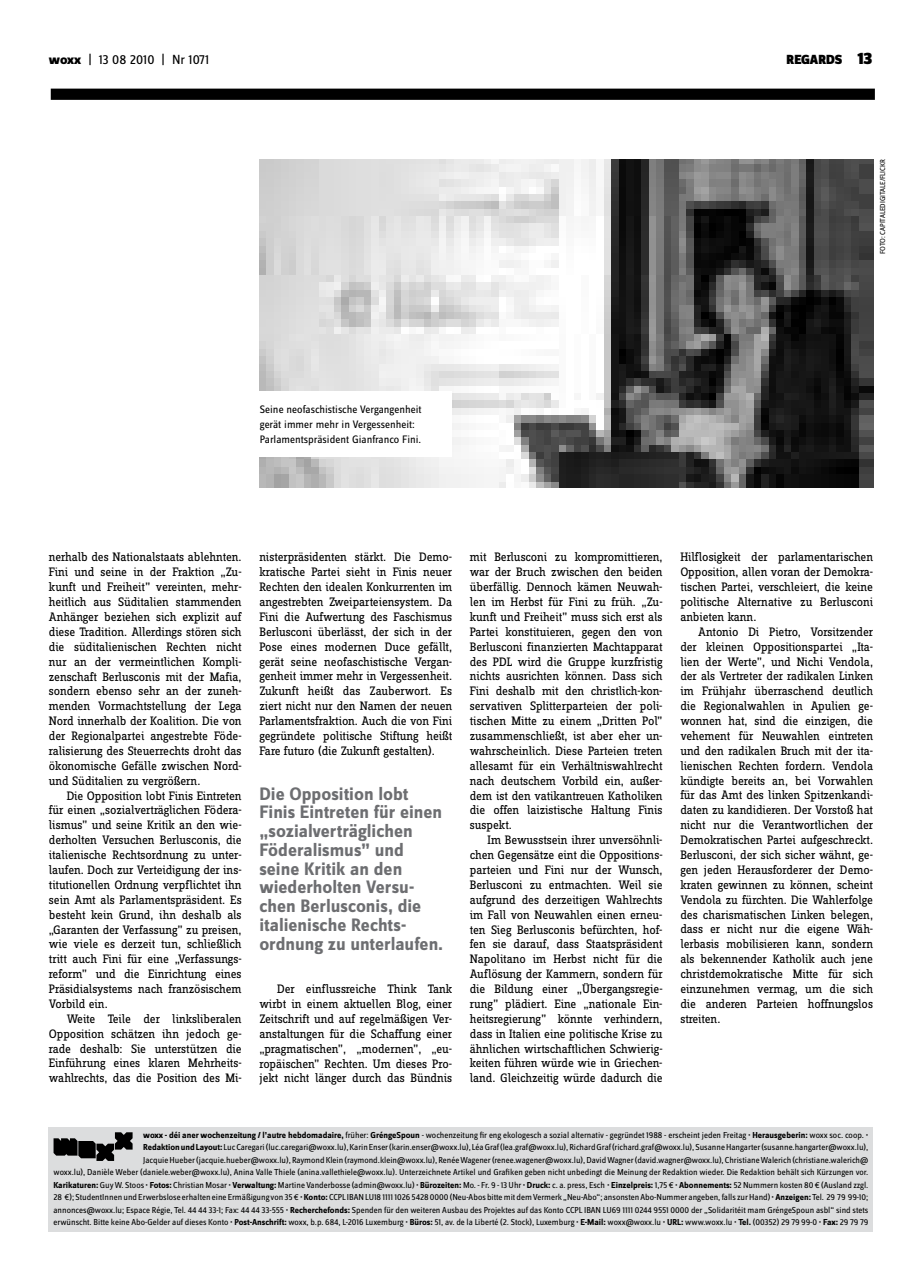
<style>
.page{position:relative;width:922px;height:1276px;background:#fff}
.page>*{position:absolute;margin:0;border:0;box-sizing:border-box;transform-origin:0 0}
.t1{font:700 18.75px/18.8px "Zine Sans Dis";color:#6d6e71}
.t2{font:13.75px "Zine Sans Dis";color:#000}
.t3{font:900 13.75px "Zine Sans Dis";letter-spacing:-.01em;color:#000}
.t4{font:12.75px/14.9px "Zine Slab Dis";letter-spacing:-.01em;color:#000;text-align:justify}
.t5{font:11.25px/14.9px "Zine Sans Dis";color:#000}
.t6{font:9px/12.5px "Zine Sans Dis";color:#000;text-align:right}
.t7{font:7.5px "Zine Sans Dis";letter-spacing:-.02em;color:#000}
.s1{font-weight:800}
.s2{font-size:17.5px}
.s3{font-weight:700}
</style>
<div class="page">
<div style="left:51px;top:89px;width:823px;height:11px;background:#000"></div>
<img style="left:259px;top:159px;width:613px;height:328px">
<div style="left:245px;top:391px;width:207px;height:66px;background:#fff"></div>
<div style="left:49px;top:1127px;width:823px;height:104px;background:#dcddde"></div>
<svg style="left:54px;top:1132px;width:78px;height:29px"></svg>
<p class="t2" style="left:49px;top:53px;width:162px"><span class="s1">woxx</span> | 13 08 2010 | Nr 1071</p>
<p class="t3" style="left:786px;top:53px;width:87px">REGARDS <span class="s2">13</span></p>
<p class="t7" style="left:878px;top:254px;width:96px;rotate:-90deg">FOTO: CAPITALEDIGITALE/FLICKR</p>
<p class="t5" style="left:260px;top:403px;width:163px">Seine neofaschistische Vergangenheit gerät immer mehr in Vergessenheit:<br>Parlamentspräsident Gianfranco Fini.</p>
<p class="t4" style="left:49px;top:550px;width:194px">nerhalb des Nationalstaats ablehnten.<br>Fini und seine in der Fraktion „Zu&shy;kunft und Freiheit” vereinten, mehr&shy;heitlich aus Süditalien stammenden Anhänger beziehen sich explizit auf diese Tradition. Allerdings stören sich die süditalienischen Rechten nicht nur an der vermeintlichen Kompli&shy;zenschaft Berlusconis mit der Mafia, sondern ebenso sehr an der zuneh&shy;menden Vormachtstellung der Lega Nord innerhalb der Koalition. Die von der Regionalpartei angestrebte Föde&shy;ralisierung des Steuerrechts droht das ökonomische Gefälle zwischen Nord&shy;und Süditalien zu vergrößern.</p>
<p class="t4" style="left:49px;top:788px;width:194px;text-indent:18px">Die Opposition lobt Finis Eintreten für einen „sozialverträglichen Födera&shy;lismus” und seine Kritik an den wie&shy;derholten Versuchen Berlusconis, die italienische Rechtsordnung zu unter&shy;laufen. Doch zur Verteidigung der ins&shy;titutionellen Ordnung verpflichtet ihn sein Amt als Parlamentspräsident. Es besteht kein Grund, ihn deshalb als „Garanten der Verfassung” zu preisen, wie viele es derzeit tun, schließlich tritt auch Fini für eine „Verfassungs&shy;reform” und die Einrichtung eines Präsidialsystems nach französischem Vorbild ein.</p>
<p class="t4" style="left:49px;top:1012px;width:194px;text-indent:18px">Weite Teile der linksliberalen Opposition schätzen ihn jedoch ge&shy;rade deshalb: Sie unterstützen die Einführung eines klaren Mehrheits&shy;wahlrechts, das die Position des Mi-</p>
<p class="t4" style="left:259px;top:550px;width:194px">nisterpräsidenten stärkt. Die Demo&shy;kratische Partei sieht in Finis neuer Rechten den idealen Konkurrenten im angestrebten Zweiparteiensystem. Da Fini die Aufwertung des Faschismus Berlusconi überlässt, der sich in der Pose eines modernen Duce gefällt, gerät seine neofaschistische Vergan&shy;genheit immer mehr in Vergessenheit.<br>Zukunft heißt das Zauberwort. Es ziert nicht nur den Namen der neuen Parlamentsfraktion. Auch die von Fini gegründete politische Stiftung heißt Fare futuro (die Zukunft gestalten).</p>
<h1 class="t1" style="left:259px;top:785px;width:185px">Die Opposition lobt<br>Finis Eintreten für einen „sozialverträglichen<br>Föderalismus” und seine Kritik an den wiederholten Versu&shy;chen Berlusconis, die italienische Rechts&shy;ordnung zu unterlaufen.</h1>
<p class="t4" style="left:259px;top:982px;width:194px;text-indent:18px">Der einflussreiche Think Tank wirbt in einem aktuellen Blog, einer Zeitschrift und auf regelmäßigen Ver&shy;anstaltungen für die Schaffung einer „pragmatischen”, „modernen”, „eu&shy;ropäischen” Rechten. Um dieses Pro&shy;jekt nicht länger durch das Bündnis</p>
<p class="t4" style="left:469px;top:550px;width:194px">mit Berlusconi zu kompromittieren, war der Bruch zwischen den beiden überfällig. Dennoch kämen Neuwah&shy;len im Herbst für Fini zu früh. „Zu&shy;kunft und Freiheit” muss sich erst als Partei konstituieren, gegen den von Berlusconi finanzierten Machtapparat des PDL wird die Gruppe kurzfristig nichts ausrichten können. Dass sich Fini deshalb mit den christlich-kon&shy;servativen Splitterparteien der poli&shy;tischen Mitte zu einem „Dritten Pol” zusammenschließt, ist aber eher un&shy;wahrscheinlich. Diese Parteien treten allesamt für ein Verhältniswahlrecht nach deutschem Vorbild ein, außer&shy;dem ist den vatikantreuen Katholiken die offen laizistische Haltung Finis suspekt.</p>
<p class="t4" style="left:469px;top:833px;width:194px;text-indent:18px">Im Bewusstsein ihrer unversöhnli&shy;chen Gegensätze eint die Oppositions&shy;parteien und Fini nur der Wunsch, Berlusconi zu entmachten. Weil sie aufgrund des derzeitigen Wahlrechts im Fall von Neuwahlen einen erneu&shy;ten Sieg Berlusconis befürchten, hof&shy;fen sie darauf, dass Staatspräsident Napolitano im Herbst nicht für die Auflösung der Kammern, sondern für die Bildung einer „Übergangsregie&shy;rung” plädiert. Eine „nationale Ein&shy;heitsregierung” könnte verhindern, dass in Italien eine politische Krise zu ähnlichen wirtschaftlichen Schwierig&shy;keiten führen würde wie in Griechen&shy;land. Gleichzeitig würde dadurch die</p>
<p class="t4" style="left:680px;top:550px;width:194px">Hilflosigkeit der parlamentarischen Opposition, allen voran der Demokra&shy;tischen Partei, verschleiert, die keine politische Alternative zu Berlusconi anbieten kann.</p>
<p class="t4" style="left:680px;top:625px;width:194px;text-indent:18px">Antonio Di Pietro, Vorsitzender der kleinen Oppositionspartei „Ita&shy;lien der Werte”, und Nichi Vendola, der als Vertreter der radikalen Linken im Frühjahr überraschend deutlich die Regionalwahlen in Apulien ge&shy;wonnen hat, sind die einzigen, die vehement für Neuwahlen eintreten und den radikalen Bruch mit der ita&shy;lienischen Rechten fordern. Vendola kündigte bereits an, bei Vorwahlen für das Amt des linken Spitzenkandi&shy;daten zu kandidieren. Der Vorstoß hat nicht nur die Verantwortlichen der Demokratischen Partei aufgeschreckt.<br>Berlusconi, der sich sicher wähnt, ge&shy;gen jeden Herausforderer der Demo&shy;kraten gewinnen zu können, scheint Vendola zu fürchten. Die Wahlerfolge des charismatischen Linken belegen, dass er nicht nur die eigene Wäh&shy;lerbasis mobilisieren kann, sondern als bekennender Katholik auch jene christdemokratische Mitte für sich einzunehmen vermag, um die sich die anderen Parteien hoffnungslos streiten.</p>
<p class="t6" style="left:53px;top:1129px;width:816px"><span class="s3">woxx - déi aner wochenzeitung / l’autre hebdomadaire,</span> früher: <span class="s3">GréngeSpoun</span> - wochenzeitung fir eng ekologesch a sozial alternativ - gegründet 1988 - erscheint jeden Freitag • <span class="s3">Herausgeberin:</span> woxx soc. coop. •<br><span class="s3">Redaktion und Layout:</span> LucCaregari(luc.caregari@woxx.lu),KarinEnser(karin.enser@woxx.lu), LéaGraf(lea.graf@woxx.lu),RichardGraf(richard.graf@woxx.lu),SusanneHangarter(susanne.hangarter@woxx.lu), JacquieHueber(jacquie.hueber@woxx.lu), RaymondKlein (raymond.klein@woxx.lu), RenéeWagener(renee.wagener@woxx.lu),DavidWagner(david.wagner@woxx.lu), ChristianeWalerich (christiane.walerich@<br>woxx.lu), Danièle Weber (daniele.weber@woxx.lu), Anina Valle Thiele (anina.vallethiele@woxx.lu). Unterzeichnete Artikel und Grafiken geben nicht unbedingt die Meinung der Redaktion wieder. Die Redaktion behält sich Kürzungen vor.<br><span class="s3">Karikaturen:</span> Guy W. Stoos • <span class="s3">Fotos:</span> Christian Mosar• <span class="s3">Verwaltung:</span> Martine Vanderbosse (admin@woxx.lu) • <span class="s3">Bürozeiten:</span> Mo. - Fr. 9 - 13 Uhr• <span class="s3">Druck:</span> c. a. press, Esch • <span class="s3">Einzelpreis:</span> 1,75 € • <span class="s3">Abonnements:</span> 52 Nummern kosten 80 € (Ausland zzgl.<br>28 €); StudentInnen und Erwerbslose erhalten eine Ermäßigung von 35€•<span class="s3">Konto:</span> CCPL IBANLU18 11111026 5428 0000 (Neu-Abos bittemit demVermerk„Neu-Abo“; ansonsten Abo-Nummer angeben, fallszurHand)•<span class="s3">Anzeigen:</span>Tel. 29 79 99-10; annonces@woxx.lu; Espace Régie, Tel. 44 44 33-1; Fax: 44 44 33-555 • <span class="s3">Recherchefonds:</span> Spenden für den weiteren Ausbau des Projektes auf das Konto CCPL IBAN LU69 1111 0244 9551 0000 der „Solidaritéit mam GréngeSpoun asbl“ sind stets erwünscht. Bitte keine Abo-Gelder auf dieses Konto • <span class="s3">Post-Anschrift:</span> woxx, b.p. 684, L-2016 Luxemburg • <span class="s3">Büros:</span> 51, av. de la Liberté (2. Stock), Luxemburg • <span class="s3">E-Mail:</span> woxx@woxx.lu • <span class="s3">URL:</span> www.woxx.lu • <span class="s3">Tel.</span> (00352) 29 79 99-0 • <span class="s3">Fax:</span> 29 79 79</p>
</div>
